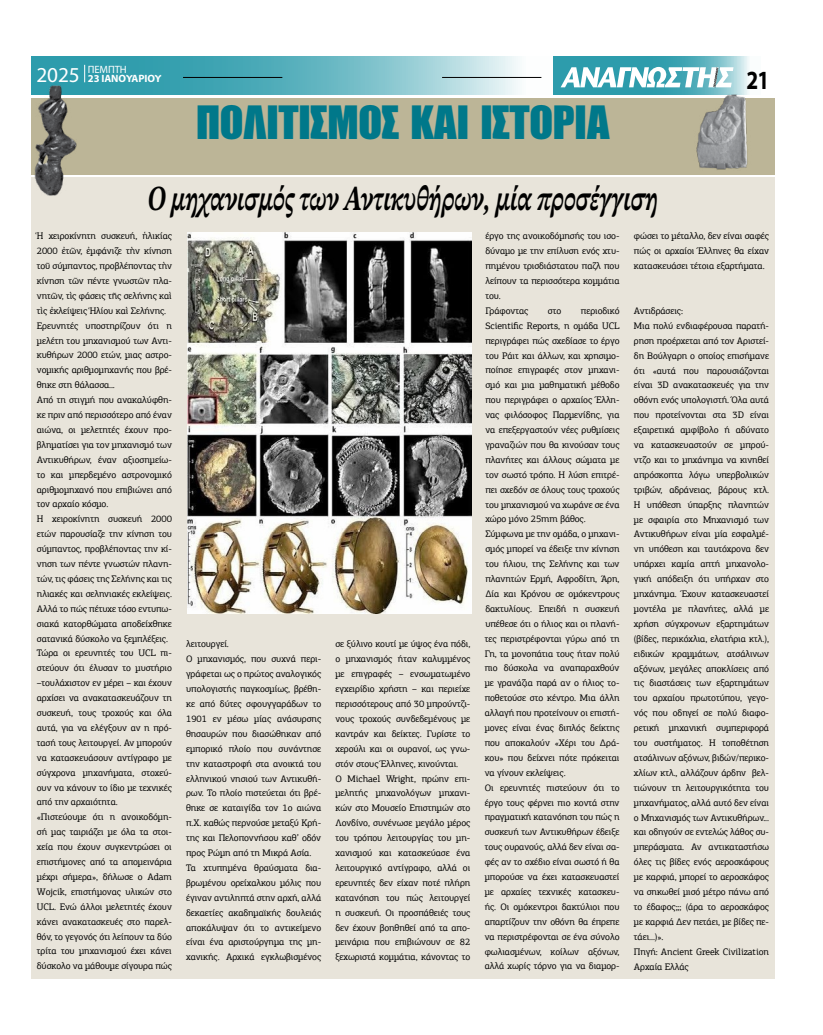
<style>
.page{position:relative;width:823px;height:1035px;background:#fff}
.page>*{position:absolute;margin:0;border:0;box-sizing:border-box;transform-origin:0 0}
.t1{font:900 44.7px "PF Fusion Sans";letter-spacing:-.02em;color:#00788a;scale:1.06 1}
.t2{font:italic 700 35.2px "STIX Two Text";letter-spacing:-.01em;color:#000;scale:.71 1}
.t3{font:700 26.3px "Myriad Pro";color:#000;scale:.81 1}
.t4{font:700 10.6px/9.4px "Myriad Pro";letter-spacing:-.01em;color:#fff}
.t5{font:9.5px/14.9px "PF Agora Slab Pro";letter-spacing:-.01em;color:#000}
.s1{font-weight:400}
.s2{font-weight:400;font-size:21.3px}
</style>
<div class="page">
<svg style="left:553px;top:57px;width:196px;height:38px;background:#49a9b7"></svg>
<svg style="left:31px;top:56px;width:511px;height:39px;background:#6ebac5"></svg>
<hr style="left:442px;top:77px;width:99px;height:1px;background:#000">
<hr style="left:183px;top:77px;width:99px;height:1px;background:#000">
<svg style="left:84px;top:65px;width:1px;height:17px"></svg>
<svg style="left:560px;top:67px;width:173px;height:20px"></svg>
<div style="left:31px;top:177px;width:743px;height:801px;background:#e8e4da"></div>
<div style="left:31px;top:98px;width:743px;height:76px;background:#bcb597"></div>
<img style="left:31px;top:81px;width:49px;height:115px">
<img style="left:687px;top:78px;width:62px;height:92px">
<img style="left:187px;top:233px;width:284px;height:380px">
<p class="t4" style="left:37px;top:64px;width:126px;text-indent:51px"><span class="s1">ΠΕΜΠΤΗ<br></span><span class="s2">2025</span> 23 ΙΑΝΟΥΑΡΙΟΥ</p>
<h3 class="t3" style="left:746px;top:63px;width:29px">21</h3>
<h1 class="t1" style="left:195px;top:95px;width:392px">ΠΟΛΙΤΙΣΜΌΣ ΚΑΙ ΙΣΤΟΡΙΑ</h1>
<h2 class="t2" style="left:147px;top:173px;width:720px">Ο μηχανισμός των Αντικυθήρων, μία προσέγγιση</h2>
<p class="t5" style="left:37px;top:228px;width:136px">Ἡ χειροκίνητη συσκευή, ἡλικίας<br>2000 ἐτῶν, ἐμφάνιζε τὴν κίνηση τοῦ σύμπαντος, προβλέποντας τὴν κίνηση τῶν πέντε γνωστῶν πλα&shy;νητῶν, τὶς φάσεις τῆς σελήνης καὶ τὶς ἐκλείψεις Ἡλίου καὶ Σελήνης.<br>Ερευνητές υποστηρίζουν ότι η μελέτη του μηχανισμού των Αντι&shy;κυθήρων 2000 ετών, μιας αστρο&shy;νομικής αριθμομηχανής που βρέ&shy;θηκε στη θάλασσα...<br>Από τη στιγμή που ανακαλύφθη&shy;κε πριν από περισσότερο από έναν αιώνα, οι μελετητές έχουν προ&shy;βληματίσει για τον μηχανισμό των<br>Αντικυθήρων, έναν αξιοσημείω&shy;το και μπερδεμένο αστρονομικό αριθμομηχανό που επιβιώνει από τον αρχαίο κόσμο.<br>Η χειροκίνητη συσκευή 2000 ετών παρουσίαζε την κίνηση του σύμπαντος, προβλέποντας την κί&shy;νηση των πέντε γνωστών πλανη&shy;τών, τις φάσεις της Σελήνης και τις ηλιακές και σεληνιακές εκλείψεις.<br>Αλλά το πώς πέτυχε τόσο εντυπω&shy;σιακά κατορθώματα αποδείχθηκε σατανικά δύσκολο να ξεμπλέξεις.<br>Τώρα οι ερευνητές του UCL πι&shy;στεύουν ότι έλυσαν το μυστήριο –τουλάχιστον εν μέρει – και έχουν αρχίσει να ανακατασκευάζουν τη συσκευή, τους τροχούς και όλα αυτά, για να ελέγξουν αν η πρό&shy;τασή τους λειτουργεί. Αν μπορούν να κατασκευάσουν αντίγραφο με σύγχρονα μηχανήματα, στοχεύ&shy;ουν να κάνουν το ίδιο με τεχνικές από την αρχαιότητα.<br>«Πιστεύουμε ότι η ανοικοδόμη&shy;σή μας ταιριάζει με όλα τα στοι&shy;χεία που έχουν συγκεντρώσει οι επιστήμονες από τα απομεινάρια μέχρι σήμερα», δήλωσε ο Adam<br>Wojcik, επιστήμονας υλικών στο<br>UCL. Ενώ άλλοι μελετητές έχουν κάνει ανακατασκευές στο παρελ&shy;θόν, το γεγονός ότι λείπουν τα δύο τρίτα του μηχανισμού έχει κάνει δύσκολο να μάθουμε σίγουρα πώς</p>
<p class="t5" style="left:485px;top:229px;width:136px">έργο της ανοικοδόμησής του ισο&shy;δύναμο με την επίλυση ενός χτυ&shy;πημένου τρισδιάστατου παζλ που λείπουν τα περισσότερα κομμάτια του.<br>Γράφοντας</p>
<p class="t5" style="left:633px;top:229px;width:136px;text-align:justify">φώσει το μέταλλο, δεν είναι σαφές πώς οι αρχαίοι Έλληνες θα είχαν κατασκευάσει τέτοια εξαρτήματα.</p>
<p class="t5" style="left:633px;top:303px;width:136px">Αντιδράσεις:<br>Μια πολύ ενδιαφέρουσα παρατή&shy;ρηση προέρχεται από τον Αριστεί&shy;δη Βούλγαρη ο οποίος επισήμανε ότι «αυτά που παρουσιάζονται είναι 3D ανακατασκευές για την οθόνη ενός υπολογιστή. Όλα αυτά που προτείνονται στα 3D είναι εξαιρετικά αμφίβολο ή αδύνατο να κατασκευαστούν σε μπρού&shy;ντζο και το μηχάνημα να κινηθεί απρόσκοπτα λόγω υπερβολικών τριβών, αδράνειας, βάρους κτλ.<br>Η υπόθεση ύπαρξης πλανητών με σφαιρία στο Μηχανισμό των<br>Αντικυθήρων είναι μία εσφαλμέ&shy;νη υπόθεση και ταυτόχρονα δεν υπάρχει καμία απτή μηχανολο&shy;γική απόδειξη ότι υπήρχαν στο μηχάνημα. Έχουν κατασκευαστεί μοντέλα με πλανήτες, αλλά με χρήση σύγχρονων εξαρτημάτων (βίδες, περικόχλια, ελατήρια κτλ.), ειδικών κραμμάτων, ατσάλινων αξόνων, μεγάλες αποκλίσεις από τις διαστάσεις των εξαρτημάτων του αρχαίου πρωτοτύπου, γεγο&shy;νός που οδηγεί σε πολύ διαφο&shy;ρετική μηχανική συμπεριφορά του συστήματος. Η τοποθέτηση ατσάλινων αξόνων, βιδών/περικο&shy;χλίων κτλ., αλλάζουν άρδην βελ&shy;τιώνουν τη λειτουργικότητα του μηχανήματος, αλλά αυτό δεν είναι ο Μηχανισμός των Αντικυθήρων... και οδηγούν σε εντελώς λάθος συ&shy;μπεράσματα. Αν αντικαταστήσω όλες τις βίδες ενός αεροσκάφους με καρφιά, μπορεί το αεροσκάφος να σηκωθεί μισό μέτρο πάνω από το έδαφος;;; (άρα το αεροσκάφος με καρφιά Δεν πετάει, με βίδες πε&shy;τάει...)».<br>Πηγή: Ancient Greek Civilization<br>Αρχαία Ελλάς</p>
<p class="t5" style="left:484px;top:303px;width:136px;text-indent:96px">περιοδικό<br>Scientific Reports, η ομάδα UCL περιγράφει πώς σχεδίασε το έργο του Ράιτ και άλλων, και χρησιμο&shy;ποίησε επιγραφές στον μηχανι&shy;σμό και μια μαθηματική μέθοδο που περιγράφει ο αρχαίος Έλλη&shy;νας φιλόσοφος Παρμενίδης, για να επεξεργαστούν νέες ρυθμίσεις γραναζιών που θα κινούσαν τους πλανήτες και άλλους σώματα με τον σωστό τρόπο. Η λύση επιτρέ&shy;πει σχεδόν σε όλους τους τροχούς του μηχανισμού να χωράνε σε ένα χώρο μόνο 25mm βάθος.<br>Σύμφωνα με την ομάδα, ο μηχανι&shy;σμός μπορεί να έδειξε την κίνηση του ήλιου, της Σελήνης και των πλανητών Ερμή, Αφροδίτη, Άρη,<br>Δία και Κρόνου σε ομόκεντρους δακτυλίους. Επειδή η συσκευή υπέθεσε ότι ο ήλιος και οι πλανή&shy;τες περιστρέφονται γύρω από τη<br>Γη, τα μονοπάτια τους ήταν πολύ πιο δύσκολα να αναπαραχθούν με γρανάζια παρά αν ο ήλιος το&shy;ποθετούσε στο κέντρο. Μια άλλη αλλαγή που προτείνουν οι επιστή&shy;μονες είναι ένας διπλός δείκτης που αποκαλούν «Χέρι του Δρά&shy;κου» που δείχνει πότε πρόκειται να γίνουν εκλείψεις.<br>Οι ερευνητές πιστεύουν ότι το έργο τους φέρνει πιο κοντά στην πραγματική κατανόηση του πώς η συσκευή των Αντικυθήρων έδειξε τους ουρανούς, αλλά δεν είναι σα&shy;φές αν το σχέδιο είναι σωστό ή θα μπορούσε να έχει κατασκευαστεί με αρχαίες τεχνικές κατασκευ&shy;ής. Οι ομόκεντροι δακτύλιοι που απαρτίζουν την οθόνη θα έπρεπε να περιστρέφονται σε ένα σύνολο φωλιασμένων, κοίλων αξόνων, αλλά χωρίς τόρνο για να διαμορ-</p>
<p class="t5" style="left:547px;top:303px;width:15px">στο</p>
<p class="t5" style="left:186px;top:636px;width:136px">λειτουργεί.<br>Ο μηχανισμός, που συχνά περι&shy;γράφεται ως ο πρώτος αναλογικός υπολογιστής παγκοσμίως, βρέθη&shy;κε από δύτες σφουγγαράδων το<br>1901 εν μέσω μίας ανάσυρσης θησαυρών που διασώθηκαν από εμπορικό πλοίο που συνάντησε την καταστροφή στα ανοικτά του ελληνικού νησιού των Αντικυθή&shy;ρων. Το πλοίο πιστεύεται ότι βρέ&shy;θηκε σε καταιγίδα τον 1ο αιώνα π.Χ. καθώς περνούσε μεταξύ Κρή&shy;της και Πελοποννήσου καθ’ οδόν προς Ρώμη από τη Μικρά Ασία.<br>Τα χτυπημένα θραύσματα δια&shy;βρωμένου ορείχαλκου μόλις που έγιναν αντιληπτά στην αρχή, αλλά δεκαετίες ακαδημαϊκής δουλειάς αποκάλυψαν ότι το αντικείμενο είναι ένα αριστούργημα της μη&shy;χανικής. Αρχικά εγκλωβισμένος</p>
<p class="t5" style="left:335px;top:636px;width:136px">σε ξύλινο κουτί με ύψος ένα πόδι, ο μηχανισμός ήταν καλυμμένος με επιγραφές – ενσωματωμένο εγχειρίδιο χρήστη – και περιείχε περισσότερους από 30 μπρούντζι&shy;νους τροχούς συνδεδεμένους με καντράν και δείκτες. Γυρίστε το χερούλι και οι ουρανοί, ως γνω&shy;στόν στους Έλληνες, κινούνται.<br>Ο Michael Wright, πρώην επι&shy;μελητής μηχανολόγων μηχανι&shy;κών στο Μουσείο Επιστημών στο<br>Λονδίνο, συνένωσε μεγάλο μέρος του τρόπου λειτουργίας του μη&shy;χανισμού και κατασκεύασε ένα λειτουργικό αντίγραφο, αλλά οι ερευνητές δεν είχαν ποτέ πλήρη κατανόηση του πώς λειτουργεί η συσκευή. Οι προσπάθειές τους δεν έχουν βοηθηθεί από τα απο&shy;μεινάρια που επιβιώνουν σε 82 ξεχωριστά κομμάτια, κάνοντας το</p>
</div>
